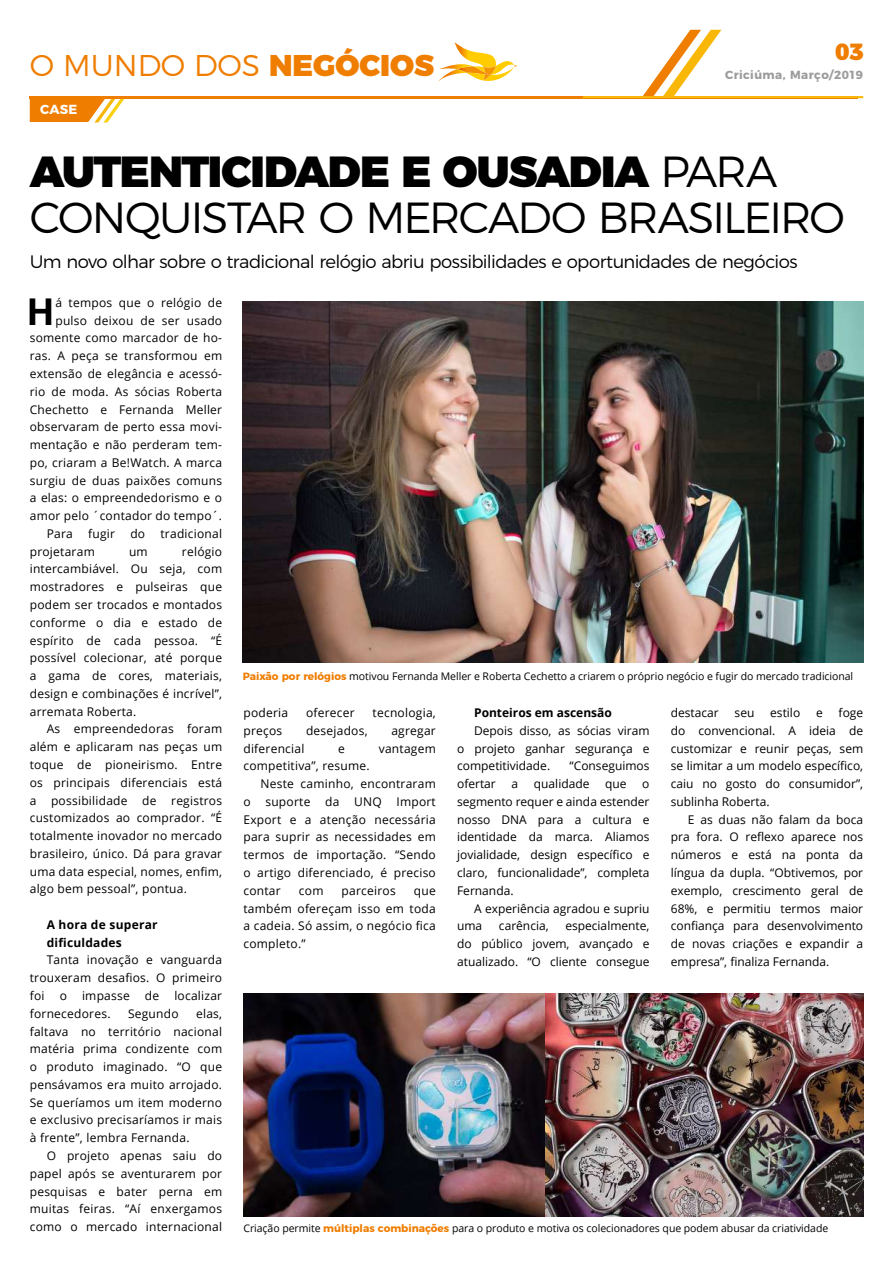
<style>
.page{position:relative;width:893px;height:1263px;background:#fff}
.page>*{position:absolute;margin:0;border:0;box-sizing:border-box;transform-origin:0 0}
.t1{font:300 43.5px/46.5px "Montserrat";letter-spacing:-.04em;color:#000}
.t2{font:700 36.9px "Open Sans";color:#000}
.t3{font:300 30px "Montserrat";color:#ef7d00}
.t4{font:900 23.4px "Montserrat";color:#ef7d00}
.t5{font:300 18px "Montserrat";letter-spacing:-.035em;color:#000}
.t6{font:700 13.2px "Montserrat";color:#fff}
.t7{font:12px/17.7px "Open Sans";letter-spacing:.02em;color:#000;text-align:justify}
.t8{font:12px/17.7px "Open Sans";color:#000}
.t9{font:700 12px/17.7px "Open Sans";letter-spacing:.02em;color:#000}
.t10{font:700 12px "Open Sans";color:#000}
.t11{font:700 11.7px "Montserrat";letter-spacing:.035em;color:#9d9b9d}
.t12{font:10.5px "Open Sans";letter-spacing:-.005em;color:#000}
.s1{font-weight:900}
.s2{font-family:"Montserrat";font-weight:700;color:#ef7d00}
</style>
<div class="page">
<svg style="left:30px;top:98px;width:95px;height:24px"></svg>
<img style="left:243px;top:994px;width:620px;height:222px">
<img style="left:243px;top:302px;width:621px;height:360px">
<hr style="left:30px;top:96px;width:828px;height:2px;background:#ef7d00">
<svg style="left:582px;top:30px;width:281px;height:68px"></svg>
<svg style="left:439px;top:42px;width:79px;height:39px"></svg>
<h3 class="t3" style="left:30px;top:42px;width:406px">O MUNDO DOS <span class="s1">NEGÓCIOS</span></h3>
<p class="t6" style="left:40px;top:99px;width:39px">CASE</p>
<h3 class="t4" style="left:835px;top:32px;width:30px">03</h3>
<p class="t11" style="left:725px;top:66px;width:140px">Criciúma, Março/2019</p>
<h1 class="t1" style="left:30px;top:144px;width:817px"><span class="s1">AUTENTICIDADE E OUSADIA</span> PARA<br>CONQUISTAR O MERCADO BRASILEIRO</h1>
<h3 class="t5" style="left:30px;top:248px;width:769px">Um novo olhar sobre o tradicional relógio abriu possibilidades e oportunidades de negócios</h3>
<h2 class="t2" style="left:26px;top:285px;width:30px">H</h2>
<p class="t7" style="left:55px;top:293px;width:168px">á tempos que o relógio de</p>
<p class="t7" style="left:55px;top:311px;width:168px">pulso deixou de ser usado</p>
<p class="t7" style="left:30px;top:329px;width:194px">somente como marcador de ho-</p>
<p class="t7" style="left:30px;top:347px;width:194px">ras. A peça se transformou em</p>
<p class="t7" style="left:30px;top:364px;width:194px">extensão de elegância e acessó-</p>
<p class="t7" style="left:30px;top:382px;width:194px">rio de moda. As sócias Roberta</p>
<p class="t7" style="left:30px;top:400px;width:194px">Chechetto e Fernanda Meller</p>
<p class="t7" style="left:30px;top:418px;width:194px">observaram de perto essa movi-</p>
<p class="t7" style="left:30px;top:435px;width:194px">mentação e não perderam tem-</p>
<p class="t7" style="left:30px;top:453px;width:194px">po, criaram a Be!Watch. A marca</p>
<p class="t7" style="left:30px;top:471px;width:194px">surgiu de duas paixões comuns</p>
<p class="t7" style="left:30px;top:489px;width:194px">a elas: o empreendedorismo e o</p>
<p class="t7" style="left:30px;top:507px;width:194px">amor pelo ´contador do tempo´.</p>
<p class="t7" style="left:47px;top:524px;width:28px">Para</p>
<p class="t7" style="left:88px;top:524px;width:28px">fugir</p>
<p class="t7" style="left:130px;top:524px;width:16px">do</p>
<p class="t7" style="left:160px;top:524px;width:63px">tradicional</p>
<p class="t7" style="left:30px;top:542px;width:67px">projetaram</p>
<p class="t7" style="left:129px;top:542px;width:20px">um</p>
<p class="t7" style="left:30px;top:542px;width:194px;text-indent:152px">relógio intercambiável. Ou seja, com mostradores e pulseiras que podem ser trocados e montados conforme o dia e estado de espírito de cada pessoa. “É possível colecionar, até porque a gama de cores, materiais, design e combinações é incrível”, arremata Roberta.</p>
<p class="t7" style="left:30px;top:720px;width:194px;text-indent:17px">As empreendedoras foram além e aplicaram nas peças um toque de pioneirismo. Entre os principais diferenciais está a possibilidade de registros customizados ao comprador. “É totalmente inovador no mercado brasileiro, único. Dá para gravar uma data especial, nomes, enfim, algo bem pessoal”, pontua.</p>
<p class="t9" style="left:47px;top:915px;width:112px">A hora de superar dificuldades</p>
<p class="t7" style="left:30px;top:951px;width:194px;text-indent:17px">Tanta inovação e vanguarda trouxeram desafios. O primeiro foi</p>
<p class="t7" style="left:60px;top:986px;width:9px">o</p>
<p class="t7" style="left:82px;top:986px;width:49px">impasse</p>
<p class="t7" style="left:145px;top:986px;width:16px">de</p>
<p class="t7" style="left:174px;top:986px;width:49px">localizar</p>
<p class="t7" style="left:30px;top:1004px;width:82px">fornecedores.</p>
<p class="t7" style="left:128px;top:1004px;width:52px">Segundo</p>
<p class="t7" style="left:30px;top:1004px;width:194px;text-indent:166px">elas, faltava no território nacional matéria prima condizente com o produto imaginado. “O que pensávamos era muito arrojado.<br>Se queríamos um item moderno e exclusivo precisaríamos ir mais à frente”, lembra Fernanda.</p>
<p class="t7" style="left:30px;top:1146px;width:194px;text-indent:17px">O projeto apenas saiu do papel após se aventurarem por pesquisas e bater perna em muitas feiras. “Aí enxergamos como o mercado internacional</p>
<p class="t12" style="left:243px;top:669px;width:612px"><span class="s2">Paixão por relógios</span> motivou Fernanda Meller e Roberta Cechetto a criarem o próprio negócio e fugir do mercado tradicional</p>
<p class="t7" style="left:243px;top:703px;width:46px">poderia</p>
<p class="t7" style="left:306px;top:703px;width:50px">oferecer</p>
<p class="t7" style="left:373px;top:703px;width:65px">tecnologia,</p>
<p class="t7" style="left:243px;top:721px;width:40px">preços</p>
<p class="t7" style="left:306px;top:721px;width:63px">desejados,</p>
<p class="t7" style="left:391px;top:721px;width:46px">agregar</p>
<p class="t7" style="left:243px;top:739px;width:63px">diferencial</p>
<p class="t7" style="left:338px;top:739px;width:8px">e</p>
<p class="t7" style="left:379px;top:739px;width:59px">vantagem</p>
<p class="t7" style="left:243px;top:757px;width:128px">competitiva”, resume.</p>
<p class="t7" style="left:260px;top:775px;width:177px">Neste caminho, encontraram</p>
<p class="t7" style="left:243px;top:792px;width:194px">o suporte da UNQ Import</p>
<p class="t7" style="left:243px;top:810px;width:194px">Export e a atenção necessária</p>
<p class="t7" style="left:243px;top:828px;width:194px">para suprir as necessidades em</p>
<p class="t7" style="left:243px;top:846px;width:194px">termos de importação. “Sendo</p>
<p class="t7" style="left:243px;top:863px;width:194px">o artigo diferenciado, é preciso</p>
<p class="t7" style="left:243px;top:881px;width:39px">contar</p>
<p class="t7" style="left:299px;top:881px;width:26px">com</p>
<p class="t7" style="left:342px;top:881px;width:56px">parceiros</p>
<p class="t7" style="left:243px;top:881px;width:194px;text-indent:170px">que também ofereçam isso em toda a cadeia. Só assim, o negócio fica completo.”</p>
<p class="t10" style="left:474px;top:704px;width:139px">Ponteiros em ascensão</p>
<p class="t7" style="left:457px;top:721px;width:194px;text-indent:17px">Depois disso, as sócias viram o projeto ganhar segurança e competitividade.</p>
<p class="t8" style="left:570px;top:757px;width:81px">“Conseguimos</p>
<p class="t8" style="left:457px;top:775px;width:40px">ofertar</p>
<p class="t7" style="left:512px;top:775px;width:8px">a</p>
<p class="t8" style="left:534px;top:775px;width:57px">qualidade</p>
<p class="t7" style="left:605px;top:775px;width:23px">que</p>
<p class="t7" style="left:457px;top:775px;width:194px;text-indent:185px">o segmento requer e ainda estender nosso DNA para a cultura e identidade da marca. Aliamos jovialidade, design específico e claro, funcionalidade”, completa Fernanda.</p>
<p class="t8" style="left:457px;top:899px;width:194px;text-indent:17px">A experiência agradou e supriu uma</p>
<p class="t8" style="left:499px;top:917px;width:51px">carência,</p>
<p class="t7" style="left:457px;top:917px;width:194px;text-indent:108px">especialmente, do público jovem, avançado e atualizado. “O cliente consegue</p>
<p class="t7" style="left:671px;top:703px;width:194px;text-indent:168px">foge do convencional. A ideia de customizar e reunir peças, sem se limitar a um modelo específico, caiu no gosto do consumidor”, sublinha Roberta.</p>
<p class="t7" style="left:671px;top:810px;width:194px;text-indent:17px">E as duas não falam da boca pra fora. O reflexo aparece nos números e está na ponta da língua da dupla. “Obtivemos, por exemplo, crescimento geral de 68%, e permitiu termos maior confiança para desenvolvimento de novas criações e expandir a empresa”, finaliza Fernanda.</p>
<p class="t8" style="left:671px;top:703px;width:49px">destacar</p>
<p class="t7" style="left:735px;top:703px;width:21px">seu</p>
<p class="t7" style="left:770px;top:703px;width:32px">estilo</p>
<p class="t7" style="left:816px;top:703px;width:8px">e</p>
<p class="t12" style="left:243px;top:1221px;width:586px">Criação permite <span class="s2">múltiplas combinações</span> para o produto e motiva os colecionadores que podem abusar da criatividade</p>
</div>
